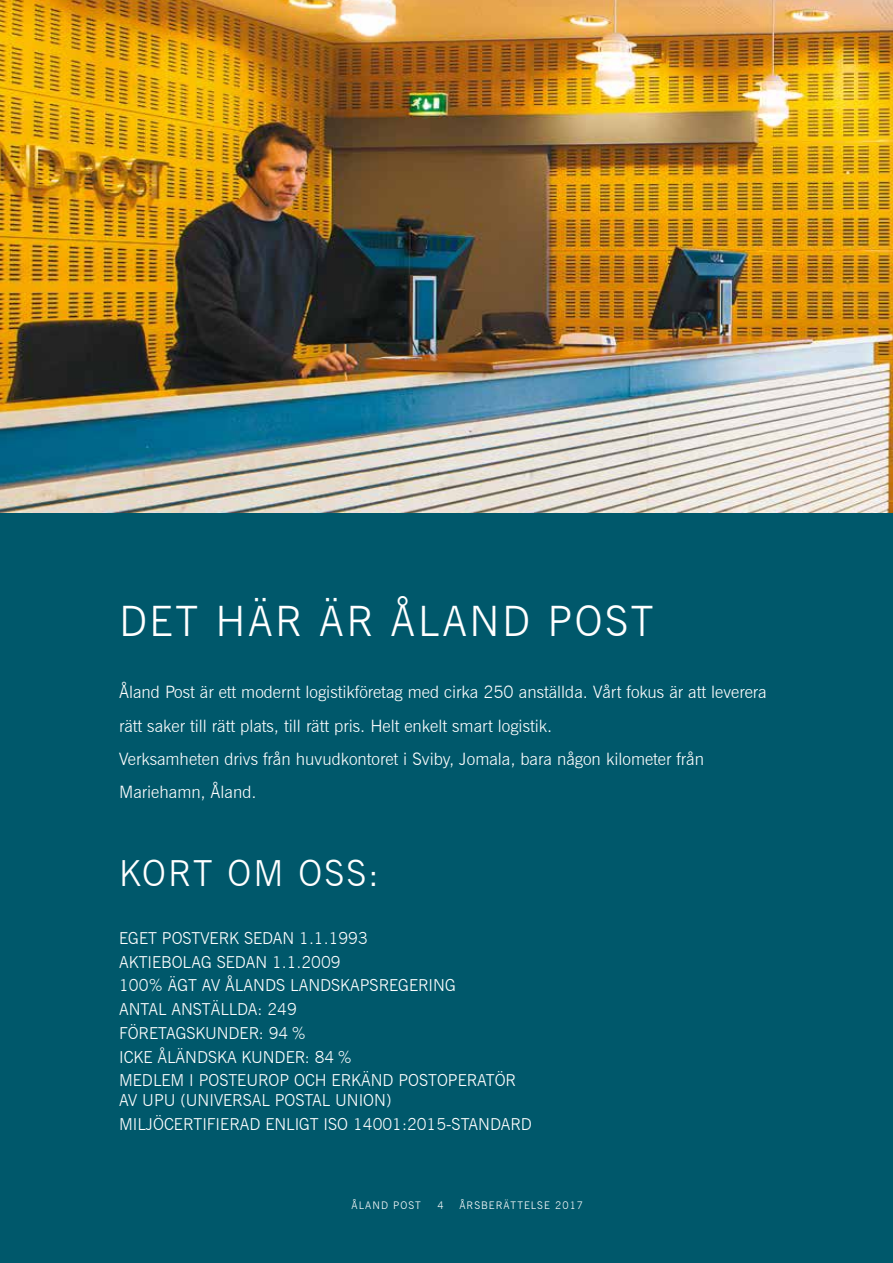
<style>
.page{position:relative;width:893px;height:1263px;background:#00586b}
.page>*{position:absolute;margin:0;border:0;box-sizing:border-box;transform-origin:0 0}
.t1{font:300 42px "News Gothic BT";letter-spacing:.06em;color:#fff}
.t2{font:300 36px "News Gothic BT";letter-spacing:.06em;color:#fff}
.t3{font:300 17.1px/33.5px "News Gothic BT";color:#fff}
.t4{font:300 16.5px/23.7px "News Gothic BT";color:#fff}
.t5{font:300 10.5px "News Gothic BT";letter-spacing:.1em;color:#fff}
</style>
<div class="page">
<hr style="left:892px;top:0;width:1px;height:1263px;background:#137486">
<img style="left:0;top:0;width:893px;height:512px">
<h1 class="t1" style="left:119px;top:595px;width:536px">DET HÄR ÄR ÅLAND POST</h1>
<p class="t3" style="left:119px;top:675px;width:649px">Åland Post är ett modernt logistikföretag med cirka 250 anställda. Vårt fokus är att leverera rätt saker till rätt plats, till rätt pris. Helt enkelt smart logistik.<br>Verksamheten drivs från huvudkontoret i Sviby, Jomala, bara någon kilometer från Mariehamn, Åland.</p>
<h2 class="t2" style="left:119px;top:852px;width:261px">KORT OM OSS:</h2>
<p class="t4" style="left:119px;top:926px;width:398px">EGET POSTVERK SEDAN 1.1.1993<br>AKTIEBOLAG SEDAN 1.1.2009<br>100% ÄGT AV ÅLANDS LANDSKAPSREGERING<br>ANTAL ANSTÄLLDA: 249<br>FÖRETAGSKUNDER: 94 %<br>ICKE ÅLÄNDSKA KUNDER: 84 %<br>MEDLEM I POSTEUROP OCH ERKÄND POSTOPERATÖR</p>
<p class="t4" style="left:119px;top:1088px;width:414px">AV UPU (UNIVERSAL POSTAL UNION)<br>MILJÖCERTIFIERAD ENLIGT ISO 14001:2015-STANDARD</p>
<p class="t5" style="left:351px;top:1199px;width:71px">ÅLAND POST</p>
<p class="t5" style="left:438px;top:1199px;width:8px">4</p>
<p class="t5" style="left:459px;top:1199px;width:125px">ÅRSBERÄTTELSE 2017</p>
</div>
